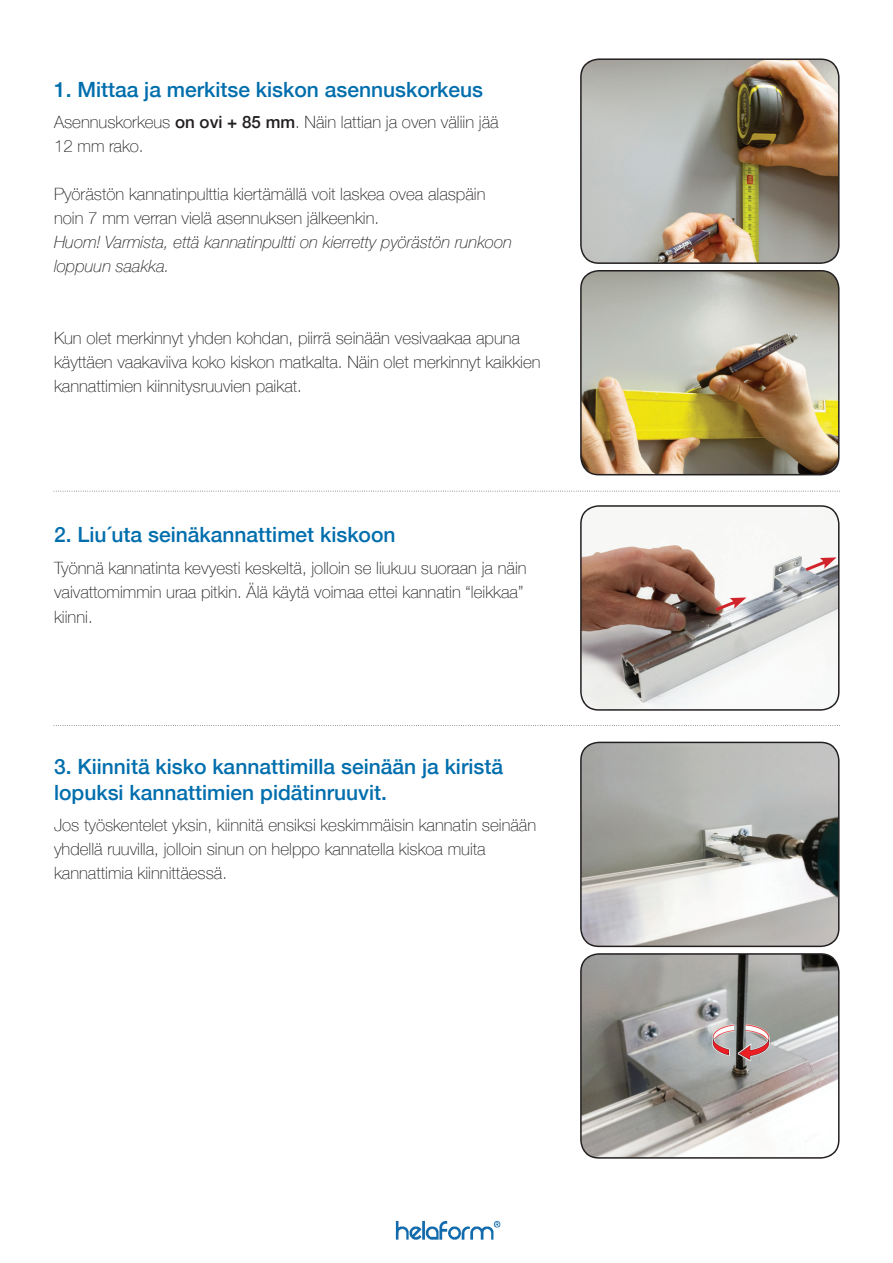
<style>
.page{position:relative;width:893px;height:1263px;background:#fff}
.page>*{position:absolute;margin:0;border:0;box-sizing:border-box;transform-origin:0 0}
.t1{font:500 21px/25.2px "Helvetica Neue";color:#006ead}
.t2{font:100 16.95px/24px "Helvetica Neue";color:#231f20}
.t3{font:italic 100 16.95px/24px "Helvetica Neue";color:#231f20}
.s1{font-weight:500}
</style>
<div class="page">
<svg style="left:580px;top:505px;width:259px;height:206px"></svg>
<img style="left:580px;top:58px;width:259px;height:206px">
<img style="left:580px;top:270px;width:259px;height:205px">
<svg style="left:580px;top:742px;width:259px;height:205px"></svg>
<svg style="left:580px;top:953px;width:259px;height:206px"></svg>
<svg style="left:806px;top:557px;width:30px;height:14px"></svg>
<svg style="left:716px;top:597px;width:30px;height:14px"></svg>
<svg style="left:54px;top:491px;width:786px;height:1px"></svg>
<svg style="left:54px;top:725px;width:786px;height:1px"></svg>
<img style="left:395px;top:1220px;width:106px;height:20px">
<img style="left:708px;top:1017px;width:69px;height:48px">
<p class="t1" style="left:54px;top:76px;width:431px">1. Mittaa ja merkitse kiskon asennuskorkeus</p>
<p class="t2" style="left:54px;top:110px;width:446px">Asennuskorkeus <span class="s1">on ovi + 85 mm</span>. Näin lattian ja oven väliin jää<br>12 mm rako.</p>
<p class="t2" style="left:54px;top:182px;width:433px">Pyörästön kannatinpulttia kiertämällä voit laskea ovea alaspäin noin 7 mm verran vielä asennuksen jälkeenkin.</p>
<p class="t3" style="left:54px;top:230px;width:459px">Huom! Varmista, että kannatinpultti on kierretty pyörästön runkoon loppuun saakka.</p>
<p class="t2" style="left:54px;top:326px;width:488px">Kun olet merkinnyt yhden kohdan, piirrä seinään vesivaakaa apuna käyttäen vaakaviiva koko kiskon matkalta. Näin olet merkinnyt kaikkien kannattimien kiinnitysruuvien paikat.</p>
<p class="t1" style="left:54px;top:522px;width:343px">2. Liu´uta seinäkannattimet kiskoon</p>
<p class="t2" style="left:54px;top:555px;width:474px;line-height:24.6px">Työnnä kannatinta kevyesti keskeltä, jolloin se liukuu suoraan ja näin vaivattomimmin uraa pitkin. Älä käytä voimaa ettei kannatin “leikkaa” kiinni.</p>
<p class="t1" style="left:54px;top:754px;width:450px">3. Kiinnitä kisko kannattimilla seinään ja kiristä lopuksi kannattimien pidätinruuvit.</p>
<p class="t2" style="left:54px;top:813px;width:484px">Jos työskentelet yksin, kiinnitä ensiksi keskimmäisin kannatin seinään yhdellä ruuvilla, jolloin sinun on helppo kannatella kiskoa muita kannattimia kiinnittäessä.</p>
</div>
